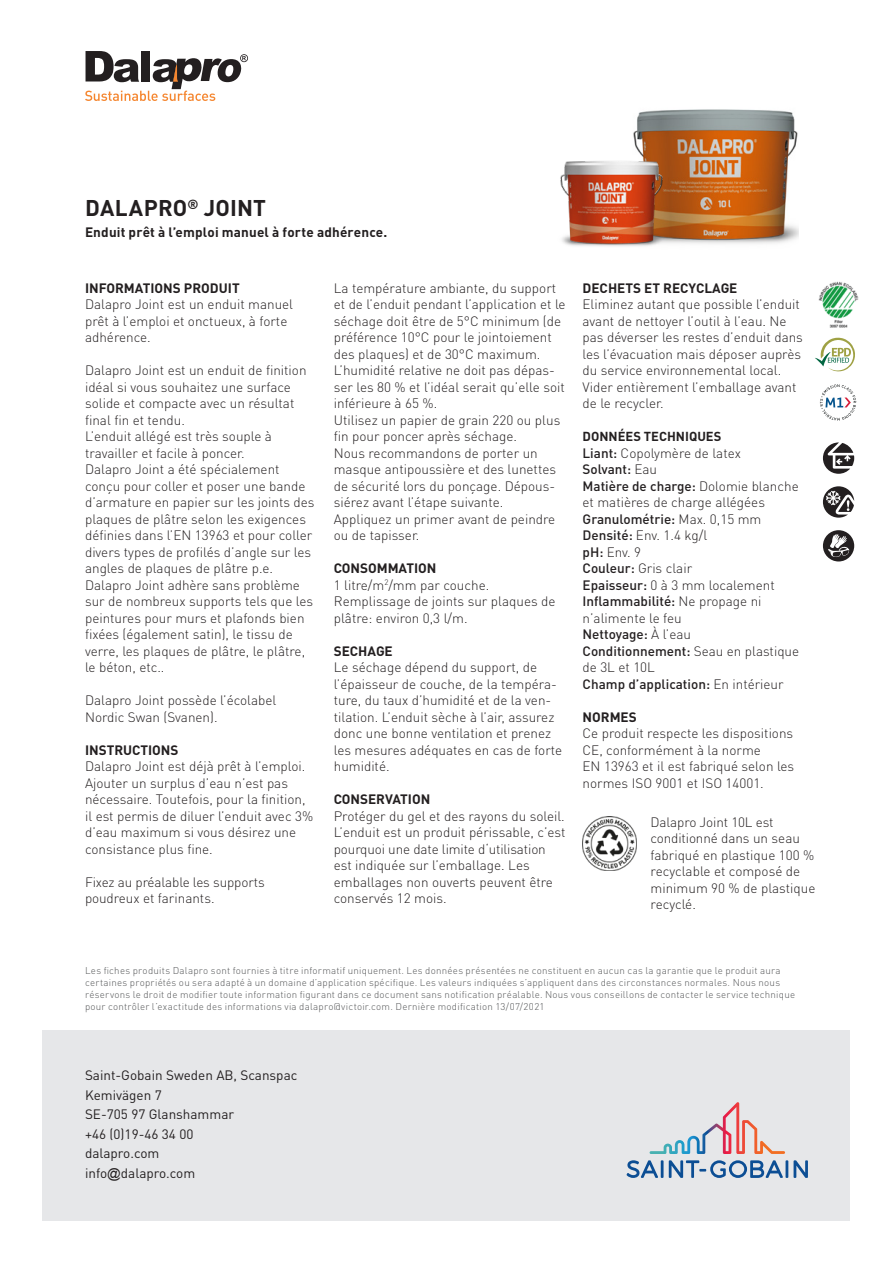
<style>
.page{position:relative;width:893px;height:1263px;background:#fff}
.page>*{position:absolute;margin:0;border:0;box-sizing:border-box;transform-origin:0 0}
.Underrubrik{font:700 22.5px "DIN Pro";letter-spacing:.005em;color:#231f20}
.Bröd{font:300 13.5px/16.5px "DIN Pro";color:#231f20}
.Bröd-2{font:700 13.5px "DIN Pro";color:#231f20}
.Bröd-3{font:500 13.5px "DIN Pro";color:#231f20}
.Text{font:13.5px "DIN Pro";color:#231f20}
.Bröd-4{font:700 12.9px "DIN Pro";color:#231f20}
.Bröd-5{font:300 9.75px/12px "DIN Pro";letter-spacing:.025em;color:#545557}
.s1{font-weight:500}
.s2{font-weight:300}
.s3{font-family:"Arial"}
</style>
<div class="page">
<div style="left:43px;top:1029px;width:807px;height:191px;background:#e6e7e9"></div>
<svg style="left:627px;top:1160px;width:36px;height:18px"></svg>
<svg style="left:669px;top:1160px;width:114px;height:18px"></svg>
<hr style="left:785px;top:1160px;width:3px;height:18px;background:#0c4e94">
<svg style="left:794px;top:1160px;width:14px;height:18px"></svg>
<svg style="left:650px;top:1102px;width:135px;height:52px"></svg>
<svg style="left:85px;top:51px;width:163px;height:50px"></svg>
<img style="left:633px;top:109px;width:165px;height:135px">
<img style="left:560px;top:143px;width:120px;height:103px">
<svg style="left:823px;top:486px;width:31px;height:32px"></svg>
<svg style="left:823px;top:442px;width:31px;height:32px"></svg>
<svg style="left:823px;top:530px;width:31px;height:31px"></svg>
<svg style="left:815px;top:338px;width:40px;height:33px"></svg>
<svg style="left:820px;top:384px;width:36px;height:37px"></svg>
<img style="left:818px;top:282px;width:40px;height:45px">
<img style="left:583px;top:816px;width:53px;height:54px">
<p class="Underrubrik" style="left:85px;top:193px;width:182px">DALAPRO<sup>®</sup> JOINT</p>
<p class="Bröd-2" style="left:85px;top:223px;width:304px">Enduit prêt à l’emploi manuel à forte adhérence.</p>
<p class="Bröd-2" style="left:85px;top:279px;width:156px">INFORMATIONS PRODUIT</p>
<p class="Bröd" style="left:85px;top:295px;width:210px">Dalapro Joint est un enduit manuel prêt à l’emploi et onctueux, à forte adhérence.</p>
<p class="Bröd" style="left:85px;top:361px;width:223px">Dalapro Joint est un enduit de finition idéal si vous souhaitez une surface solide et compacte avec un résultat final fin et tendu.</p>
<p class="Bröd" style="left:85px;top:427px;width:188px">L’enduit allégé est très souple à travailler et facile à poncer.</p>
<p class="Bröd" style="left:85px;top:460px;width:231px">Dalapro Joint a été spécialement conçu pour coller et poser une bande d’armature en papier sur les joints des plaques de plâtre selon les exigences définies dans l’EN 13963 et pour coller divers types de profilés d’angle sur les angles de plaques de plâtre p.e.</p>
<p class="Bröd" style="left:85px;top:576px;width:230px">Dalapro Joint adhère sans problème sur de nombreux supports tels que les peintures pour murs et plafonds bien fixées (également satin), le tissu de verre, les plaques de plâtre, le plâtre, le béton, etc..</p>
<p class="Bröd" style="left:85px;top:691px;width:193px">Dalapro Joint possède l’écolabel<br>Nordic Swan (Svanen).</p>
<p class="Bröd-2" style="left:85px;top:741px;width:95px">INSTRUCTIONS</p>
<p class="Bröd" style="left:85px;top:757px;width:222px">Dalapro Joint est déjà prêt à l’emploi.</p>
<p class="Bröd" style="left:85px;top:774px;width:230px">Ajouter un surplus d’eau n’est pas nécessaire. Toutefois, pour la finition, il est permis de diluer l’enduit avec 3% d’eau maximum si vous désirez une consistance plus fine.</p>
<p class="Bröd" style="left:85px;top:873px;width:181px">Fixez au préalable les supports poudreux et farinants.</p>
<p class="Bröd" style="left:334px;top:279px;width:233px">La température ambiante, du support et de l’enduit pendant l’application et le séchage doit être de 5°C minimum (de préférence 10°C pour le jointoiement des plaques) et de 30°C maximum.<br>L’humidité relative ne doit pas dépas&shy;ser les 80 % et l’idéal serait qu’elle soit inférieure à 65 %.</p>
<p class="Bröd" style="left:334px;top:411px;width:228px">Utilisez un papier de grain 220 ou plus fin pour poncer après séchage.</p>
<p class="Bröd" style="left:334px;top:444px;width:224px">Nous recommandons de porter un masque antipoussière et des lunettes de sécurité lors du ponçage. Dépous&shy;siérez avant l’étape suivante.</p>
<p class="Bröd" style="left:334px;top:510px;width:223px">Appliquez un primer avant de peindre ou de tapisser.</p>
<p class="Bröd-2" style="left:334px;top:559px;width:104px">CONSOMMATION</p>
<p class="Bröd" style="left:334px;top:576px;width:157px">1 litre/m<sup>2</sup>/mm par couche.</p>
<p class="Bröd" style="left:334px;top:592px;width:223px">Remplissage de joints sur plaques de plâtre: environ 0,3 l/m.</p>
<p class="Bröd-2" style="left:334px;top:642px;width:61px">SECHAGE</p>
<p class="Bröd" style="left:334px;top:658px;width:230px">Le séchage dépend du support, de l’épaisseur de couche, de la tempéra&shy;ture, du taux d’humidité et de la ven&shy;tilation. L’enduit sèche à l’air, assurez donc une bonne ventilation et prenez les mesures adéquates en cas de forte humidité.</p>
<p class="Bröd-2" style="left:334px;top:790px;width:98px">CONSERVATION</p>
<p class="Bröd" style="left:334px;top:807px;width:233px">Protéger du gel et des rayons du soleil.<br>L’enduit est un produit périssable, c’est pourquoi une date limite d‘utilisation est indiquée sur l’emballage. Les emballages non ouverts peuvent être conservés 12 mois.</p>
<p class="Bröd-2" style="left:583px;top:279px;width:156px">DECHETS ET RECYCLAGE</p>
<p class="Bröd" style="left:583px;top:295px;width:222px">Eliminez autant que possible l’enduit avant de nettoyer l’outil à l’eau. Ne pas déverser les restes d’enduit dans les l’évacuation mais déposer auprès du service environnemental local.<br>Vider entièrement l’emballage avant de le recycler.</p>
<p class="Bröd-4" style="left:583px;top:428px;width:140px">DONNÉES TECHNIQUES</p>
<p class="Bröd" style="left:583px;top:444px;width:160px"><span class="s1">Liant:</span> Copolymère de latex</p>
<p class="Bröd-3" style="left:583px;top:460px;width:76px">Solvant: <span class="s2">Eau</span></p>
<p class="Bröd" style="left:583px;top:477px;width:218px"><span class="s1">Matière de charge:</span> Dolomie blanche et matières de charge allégées</p>
<p class="Bröd-3" style="left:583px;top:510px;width:180px">Granulométrie: <span class="s2">Max. 0,15 mm</span></p>
<p class="Bröd" style="left:583px;top:526px;width:126px"><span class="s1">Densité:</span> Env. 1.4 kg/l</p>
<p class="Bröd" style="left:583px;top:543px;width:60px"><span class="s1">pH:</span> Env. 9</p>
<p class="Bröd" style="left:583px;top:559px;width:111px"><span class="s1">Couleur:</span> Gris clair</p>
<p class="Bröd" style="left:583px;top:576px;width:194px"><span class="s1">Epaisseur:</span> 0 à 3 mm localement</p>
<p class="Bröd" style="left:583px;top:592px;width:181px"><span class="s1">Inflammabilité:</span> Ne propage ni n’alimente le feu</p>
<p class="Bröd-3" style="left:583px;top:625px;width:110px">Nettoyage: <span class="s2">À l’eau</span></p>
<p class="Bröd-3" style="left:583px;top:642px;width:218px">Conditionnement: <span class="s2">Seau en plastique</span></p>
<p class="Bröd" style="left:583px;top:658px;width:74px">de 3L et 10L</p>
<p class="Bröd-3" style="left:583px;top:675px;width:203px">Champ d’application: <span class="s2">En intérieur</span></p>
<p class="Bröd-2" style="left:583px;top:708px;width:56px">NORMES</p>
<p class="Bröd" style="left:583px;top:724px;width:213px">Ce produit respecte les dispositions<br>CE, conformément à la norme<br>EN 13963 et il est fabriqué selon les normes ISO 9001 et ISO 14001.</p>
<p class="Bröd" style="left:651px;top:813px;width:166px">Dalapro Joint 10L est conditionné dans un seau fabriqué en plastique 100 % recyclable et composé de minimum 90 % de plastique recyclé.</p>
<p class="Bröd-5" style="left:85px;top:964px;width:712px">Les fiches produits Dalapro sont fournies à titre informatif uniquement. Les données présentées ne constituent en aucun cas la garantie que le produit aura certaines propriétés ou sera adapté à un domaine d’application spécifique. Les valeurs indiquées s’appliquent dans des circonstances normales. Nous nous réservons le droit de modifier toute information figurant dans ce document sans notification préalable. Nous vous conseillons de contacter le service technique pour contrôler l’exactitude des informations via dalapro@victoir.com. Dernière modification 13/07/2021</p>
<p class="Text" style="left:85px;top:1066px;width:214px">Saint-Gobain Sweden AB, Scanspac</p>
<p class="Text" style="left:85px;top:1086px;width:78px">Kemivägen 7</p>
<p class="Text" style="left:85px;top:1105px;width:151px">SE-705 97 Glanshammar</p>
<p class="Text" style="left:85px;top:1125px;width:110px">+46 (0)19-46 34 00</p>
<p class="Text" style="left:85px;top:1144px;width:76px">dalapro.com</p>
<p class="Text" style="left:85px;top:1164px;width:112px">info<span class="s3">@</span>dalapro.com</p>
</div>
